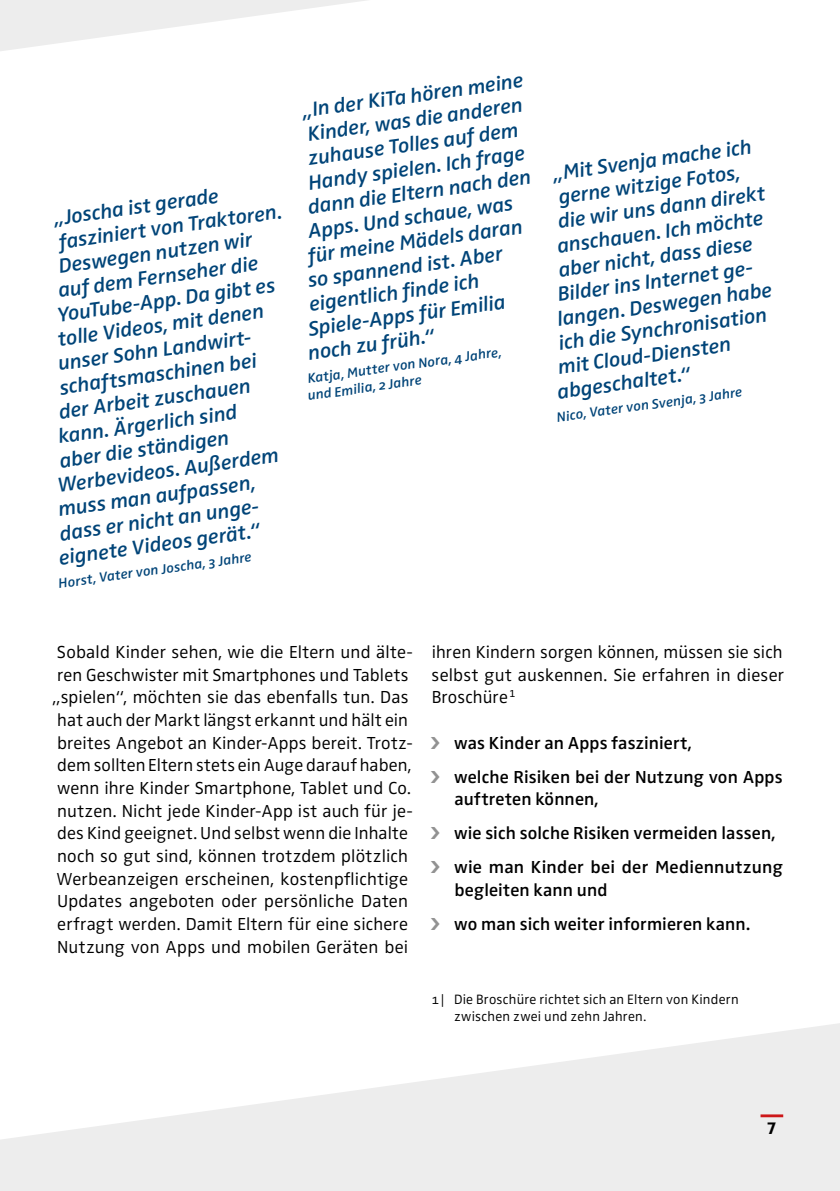
<style>
.page{position:relative;width:840px;height:1191px;background:#fff}
.page>*{position:absolute;margin:0;border:0;box-sizing:border-box;transform-origin:0 0}
.t1{font:italic 600 21px "Zwo OT";color:#004478}
.t2{font:300 18px/22.6px "Zwo OT";letter-spacing:.01em;color:#000}
.t3{font:600 18px/34px "Zwo OT";letter-spacing:.01em;color:#000}
.t4{font:700 18px "Zwo OT";color:#000}
.t5{font:italic 600 14px/17px "Zwo OT";color:#004478}
.t6{font:300 14px/17px "Zwo OT";letter-spacing:.015em;color:#000}
.s1{font-weight:900;color:#929292}
</style>
<div class="page">
<svg style="left:0;top:1023px;width:839px;height:168px;fill:#ededed"></svg>
<svg style="left:0;top:0;width:367px;height:51px;fill:#ededed"></svg>
<hr style="left:760px;top:1114px;width:22px;height:3px;background:#cd1719">
<p class="t1" style="left:52px;top:206px;width:168px;rotate:-8deg">„Joscha ist gerade</p>
<p class="t1" style="left:57px;top:230px;width:226px;rotate:-8deg">fasziniert von Traktoren.</p>
<p class="t1" style="left:57px;top:254px;width:197px;rotate:-8deg">Deswegen nutzen wir</p>
<p class="t1" style="left:57px;top:278px;width:203px;rotate:-8deg">auf dem Fernseher die</p>
<p class="t1" style="left:56px;top:303px;width:221px;rotate:-8deg">YouTube-App. Da gibt es</p>
<p class="t1" style="left:57px;top:327px;width:209px;rotate:-8deg">tolle Videos, mit denen</p>
<p class="t1" style="left:57px;top:351px;width:199px;rotate:-8deg">unser Sohn Landwirt-</p>
<p class="t1" style="left:58px;top:376px;width:200px;rotate:-8deg">schaftsmaschinen bei</p>
<p class="t1" style="left:57px;top:400px;width:195px;rotate:-8deg">der Arbeit zuschauen</p>
<p class="t1" style="left:57px;top:424px;width:182px;rotate:-8deg">kann. Ärgerlich sind</p>
<p class="t1" style="left:58px;top:448px;width:172px;rotate:-8deg">aber die ständigen</p>
<p class="t1" style="left:56px;top:473px;width:224px;rotate:-8deg">Werbevideos. Außerdem</p>
<p class="t1" style="left:57px;top:497px;width:200px;rotate:-8deg">muss man aufpassen,</p>
<p class="t1" style="left:58px;top:521px;width:205px;rotate:-8deg">dass er nicht an unge-</p>
<p class="t1" style="left:58px;top:546px;width:204px;rotate:-8deg">eignete Videos gerät.“</p>
<p class="t5" style="left:57px;top:575px;width:196px;rotate:-8deg">Horst, Vater von Joscha, 3 Jahre</p>
<p class="t1" style="left:300px;top:99px;width:224px;rotate:-8deg">„In der KiTa hören meine</p>
<p class="t1" style="left:306px;top:122px;width:218px;rotate:-8deg">Kinder, was die anderen</p>
<p class="t1" style="left:306px;top:146px;width:213px;rotate:-8deg">zuhause Tolles auf dem</p>
<p class="t1" style="left:306px;top:171px;width:220px;rotate:-8deg">Handy spielen. Ich frage</p>
<p class="t1" style="left:306px;top:195px;width:226px;rotate:-8deg">dann die Eltern nach den</p>
<p class="t1" style="left:306px;top:219px;width:208px;rotate:-8deg">Apps. Und schaue, was</p>
<p class="t1" style="left:306px;top:244px;width:218px;rotate:-8deg">für meine Mädels daran</p>
<p class="t1" style="left:306px;top:268px;width:198px;rotate:-8deg">so spannend ist. Aber</p>
<p class="t1" style="left:308px;top:292px;width:173px;rotate:-8deg">eigentlich fi nde ich</p>
<p class="t1" style="left:306px;top:317px;width:200px;rotate:-8deg">Spiele-Apps für Emilia</p>
<p class="t1" style="left:306px;top:341px;width:129px;rotate:-8deg">noch zu früh.“</p>
<p class="t5" style="left:304px;top:371px;width:199px;rotate:-8deg">Katja, Mutter von Nora, 4 Jahre, und Emilia, 2 Jahre</p>
<p class="t1" style="left:551px;top:162px;width:202px;rotate:-8deg">„Mit Svenja mache ich</p>
<p class="t1" style="left:557px;top:185px;width:184px;rotate:-8deg">gerne witzige Fotos,</p>
<p class="t1" style="left:556px;top:210px;width:210px;rotate:-8deg">die wir uns dann direkt</p>
<p class="t1" style="left:555px;top:234px;width:209px;rotate:-8deg">anschauen. Ich möchte</p>
<p class="t1" style="left:556px;top:258px;width:197px;rotate:-8deg">aber nicht, dass diese</p>
<p class="t1" style="left:556px;top:282px;width:201px;rotate:-8deg">Bilder ins Internet ge-</p>
<p class="t1" style="left:555px;top:307px;width:218px;rotate:-8deg">langen. Deswegen habe</p>
<p class="t1" style="left:556px;top:331px;width:211px;rotate:-8deg">ich die Synchronisation</p>
<p class="t1" style="left:556px;top:355px;width:176px;rotate:-8deg">mit Cloud-Diensten</p>
<p class="t1" style="left:555px;top:380px;width:136px;rotate:-8deg">abgeschaltet.“</p>
<p class="t5" style="left:555px;top:409px;width:188px;rotate:-8deg">Nico, Vater von Svenja, 3 Jahre</p>
<p class="t2" style="left:52px;top:641px;width:362px">Sobald Kinder sehen, wie die Eltern und älte&shy;ren Geschwister mit Smartphones und Tablets „spielen“, möchten sie das ebenfalls tun. Das hat auch der Markt längst erkannt und hält ein breites Angebot an Kinder-Apps bereit. Trotz&shy;dem sollten Eltern stets ein Auge darauf haben, wenn ihre Kinder Smartphone, Tablet und Co. nutzen. Nicht jede Kinder-App ist auch für je&shy;des Kind geeignet. Und selbst wenn die Inhalte noch so gut sind, können trotzdem plötzlich Werbeanzeigen erscheinen, kostenpflichtige Updates angeboten oder persönliche Daten erfragt werden. Damit Eltern für eine sichere Nutzung von Apps und mobilen Geräten bei</p>
<p class="t2" style="left:431px;top:641px;width:354px;text-align:justify">ihren Kindern sorgen können, müssen sie sich selbst gut auskennen. Sie erfahren in dieser Broschüre <sup>1</sup></p>
<p class="t3" style="left:430px;top:726px;width:353px"><span class="s1">&gt;</span> was Kinder an Apps fasziniert,<br><span class="s1">&gt;</span> welche Risiken bei der Nutzung von Apps</p>
<p class="t3" style="left:430px;top:782px;width:353px;text-indent:24px">auftreten können,<br><span class="s1">&gt;</span> wie sich solche Risiken vermeiden lassen, <span class="s1">&gt;</span> wie man Kinder bei der Mediennutzung</p>
<p class="t3" style="left:430px;top:873px;width:321px;text-indent:24px">begleiten kann und<br><span class="s1">&gt;</span> wo man sich weiter informieren kann.</p>
<p class="t6" style="left:454px;top:991px;width:286px;text-indent:-23px">1 | Die Broschüre richtet sich an Eltern von Kindern zwischen zwei und zehn Jahren.</p>
<p class="t4" style="left:766px;top:1117px;width:11px">7</p>
</div>
